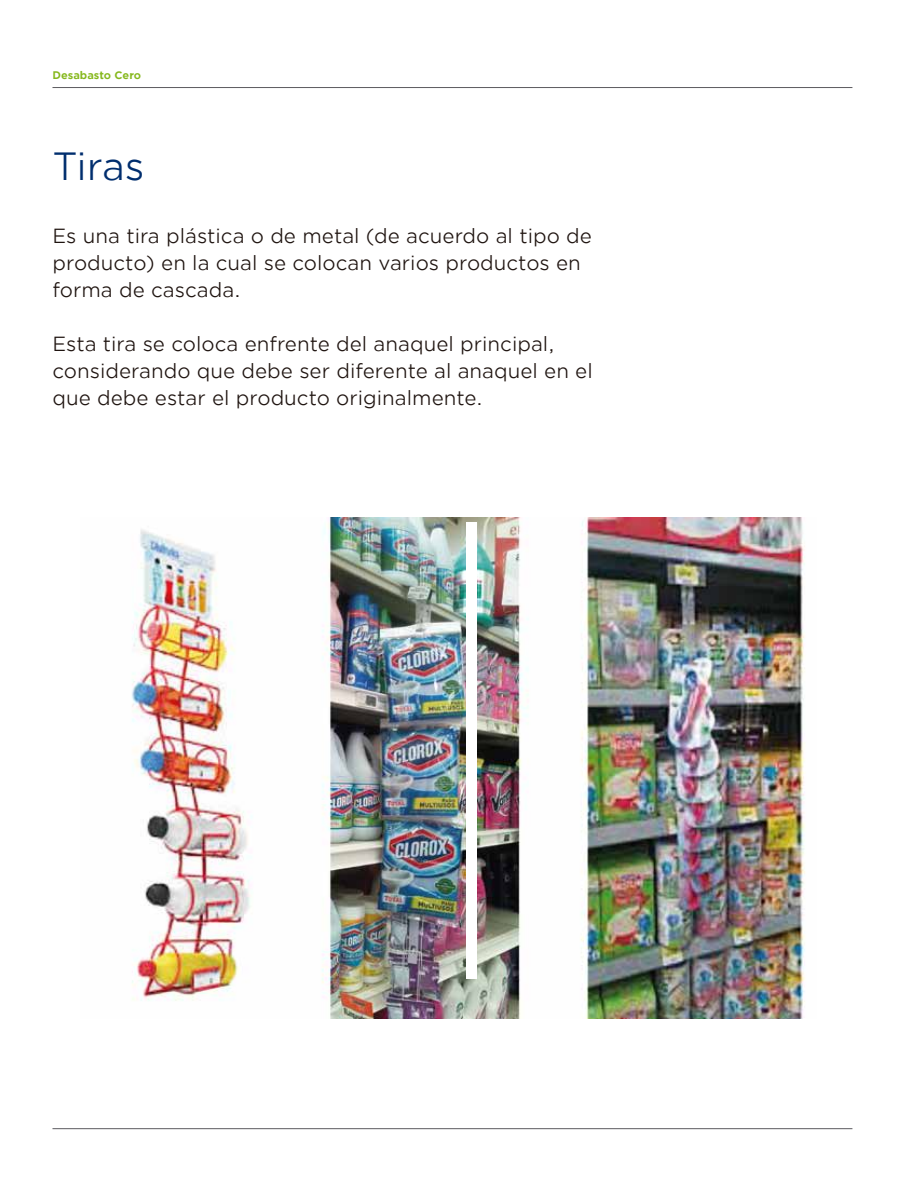
<style>
.page{position:relative;width:918px;height:1188px;background:#fff}
.page>*{position:absolute;margin:0;border:0;box-sizing:border-box;transform-origin:0 0}
.t1{font:37.5px "Gotham Office";letter-spacing:-.015em;color:#002e6e}
.t2{font:19.5px/27px "Gotham Office";color:#1f1410}
.t3{font:700 10.5px "Gotham Office";color:#86b81d}
</style>
<div class="page">
<img style="left:131px;top:517px;width:674px;height:502px">
<div style="left:467px;top:523px;width:10px;height:456px;background:#fff"></div>
<hr style="left:52px;top:1128px;width:800px;height:1px;background:#5c5b5f">
<hr style="left:52px;top:87px;width:800px;height:1px;background:#5c5b5f">
<p class="t3" style="left:52px;top:68px;width:90px">Desabasto Cero</p>
<h1 class="t1" style="left:52px;top:141px;width:94px">Tiras</h1>
<p class="t2" style="left:52px;top:222px;width:541px">Es una tira plástica o de metal (de acuerdo al tipo de producto) en la cual se colocan varios productos en forma de cascada.</p>
<p class="t2" style="left:52px;top:330px;width:542px">Esta tira se coloca enfrente del anaquel principal, considerando que debe ser diferente al anaquel en el que debe estar el producto originalmente.</p>
</div>
